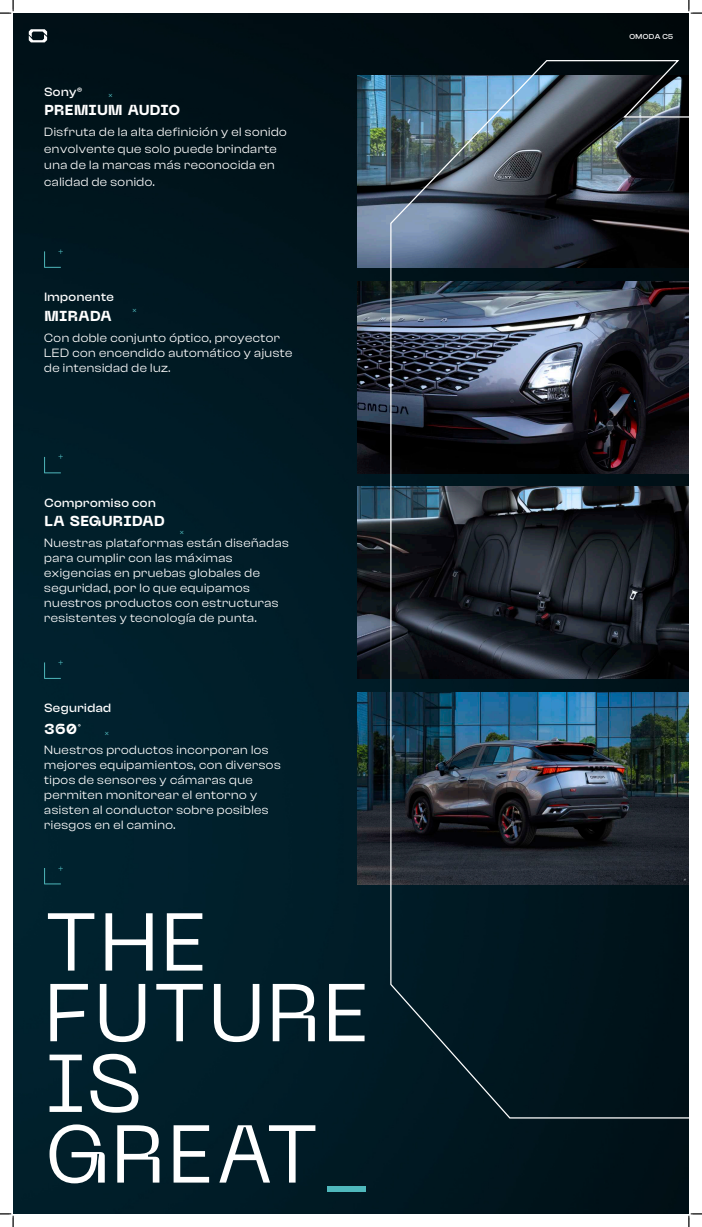
<style>
.page{position:relative;width:702px;height:1227px;background:#fff}
.page>*{position:absolute;margin:0;border:0;box-sizing:border-box;transform-origin:0 0}
.t1{font:81.25px/70.6px "Neue Machina";letter-spacing:.03em;color:#fff}
.t2{font:800 14.38px "Neue Machina";letter-spacing:.02em;color:#fff}
.t3{font:12.5px/15px "Clash Display";letter-spacing:.04em;color:#fff}
.t4{font:500 12.5px "Clash Display";letter-spacing:.04em;color:#fff}
.t5{font:300 9.38px "Neue Machina";color:#4fb8bc}
.t6{font:500 7.5px "Clash Display";letter-spacing:.05em;color:#fff}
.s1{font-family:"Clash Display";font-weight:500}
.s2{color:#4fb8bc}
</style>
<div class="page">
<img style="left:13px;top:13px;width:675px;height:1200px">
<img style="left:357px;top:486px;width:32px;height:192px">
<img style="left:357px;top:76px;width:32px;height:191px">
<img style="left:357px;top:281px;width:32px;height:192px">
<img style="left:357px;top:692px;width:32px;height:192px">
<svg style="left:29px;top:29px;width:18px;height:13px"></svg>
<img style="left:389px;top:59px;width:299px;height:1116px">
<svg style="left:44px;top:251px;width:17px;height:17px"></svg>
<svg style="left:44px;top:457px;width:17px;height:16px"></svg>
<svg style="left:44px;top:662px;width:17px;height:17px"></svg>
<svg style="left:44px;top:867px;width:17px;height:17px"></svg>
<svg style="left:0;top:0;width:14px;height:14px"></svg>
<svg style="left:0;top:1213px;width:14px;height:13px"></svg>
<svg style="left:688px;top:0;width:13px;height:14px"></svg>
<svg style="left:688px;top:1213px;width:13px;height:13px"></svg>
<svg style="left:131px;top:308px;width:6px;height:6px"></svg>
<svg style="left:108px;top:92px;width:6px;height:6px"></svg>
<svg style="left:179px;top:529px;width:6px;height:6px"></svg>
<svg style="left:104px;top:730px;width:6px;height:6px"></svg>
<p class="t4" style="left:44px;top:84px;width:39px">Sony®</p>
<p class="t2" style="left:44px;top:101px;width:137px">PREMIUM AUDIO</p>
<p class="t3" style="left:44px;top:123px;width:244px;line-height:16.5px">Disfruta de la alta definición y el sonido envolvente que solo puede brindarte una de la marcas más reconocida en calidad de sonido.</p>
<p class="t5" style="left:58px;top:245px;width:7px">+</p>
<p class="t4" style="left:44px;top:290px;width:71px">Imponente</p>
<p class="t2" style="left:44px;top:306px;width:69px">MIRADA</p>
<p class="t3" style="left:44px;top:330px;width:249px">Con doble conjunto óptico, proyector<br>LED con encendido automático y ajuste de intensidad de luz.</p>
<p class="t5" style="left:58px;top:450px;width:7px">+</p>
<p class="t4" style="left:44px;top:495px;width:113px">Compromiso con</p>
<p class="t2" style="left:44px;top:511px;width:122px">LA SEGURIDAD</p>
<p class="t3" style="left:44px;top:535px;width:246px">Nuestras plataformas están diseñadas para cumplir con las máximas exigencias en pruebas globales de seguridad, por lo que equipamos nuestros productos con estructuras resistentes y tecnología de punta.</p>
<p class="t5" style="left:58px;top:655px;width:7px">+</p>
<p class="t4" style="left:44px;top:701px;width:68px">Seguridad</p>
<p class="t2" style="left:44px;top:719px;width:38px">360<span class="s1">º</span></p>
<p class="t3" style="left:44px;top:742px;width:238px">Nuestros productos incorporan los mejores equipamientos, con diversos tipos de sensores y cámaras que permiten monitorear el entorno y asisten al conductor sobre posibles riesgos en el camino.</p>
<p class="t5" style="left:58px;top:861px;width:7px">+</p>
<h1 class="t1" style="left:44px;top:905px;width:328px">THE<br>FUTURE<br>IS<br>GREAT<span class="s2">_</span></h1>
<p class="t6" style="left:629px;top:32px;width:45px">OMODA C5</p>
</div>
